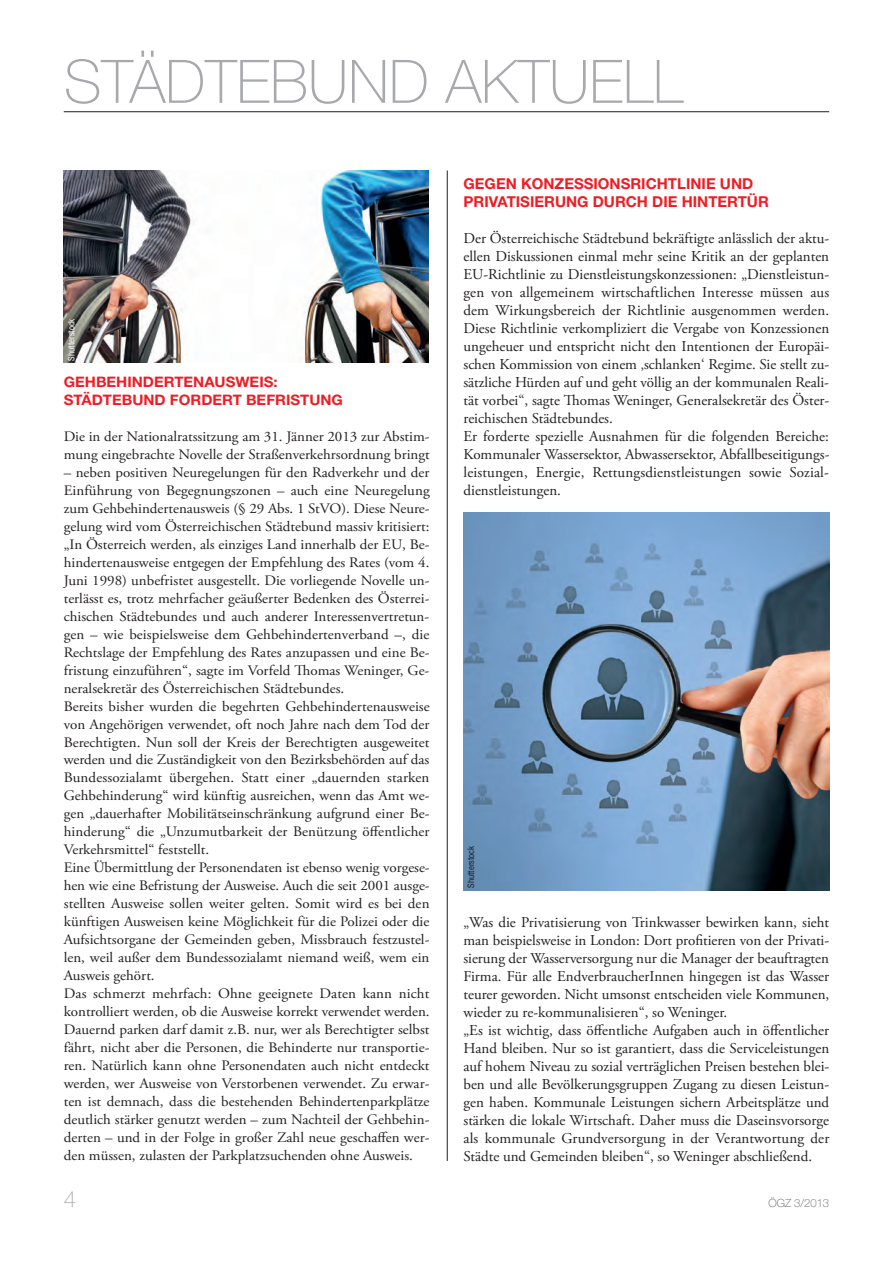
<style>
.page{position:relative;width:893px;height:1263px;background:#fff}
.page>*{position:absolute;margin:0;border:0;box-sizing:border-box;transform-origin:0 0}
.t1{font:100 60px "Helvetica Neue LT Std";color:#a8a9ad}
.t2{font:100 22.5px "Helvetica Neue LT Std";color:#a8a9ad}
.t3{font:15px/18px "Adobe Garamond Pro";color:#231f20}
.t4{font:700 15px/18px "Helvetica Neue LT Std";color:#ee1d23}
.t5{font:14.4px/18px "Adobe Garamond Pro";color:#231f20;scale:1.04 1}
.t6{font:700 14.4px/18px "Helvetica Neue LT Std";color:#ee1d23;scale:1.04 1}
.t7{font:100 11.25px "Helvetica Neue LT Std";color:#57585a}
.t8{font:condensed 9px "Helvetica Neue LT Std";color:#fff}
.t9{font:condensed 9px "Helvetica Neue LT Std";color:#231f20}
</style>
<div class="page">
<hr style="left:447px;top:171px;width:1px;height:990px;background:#231f20">
<img style="left:463px;top:513px;width:366px;height:377px">
<img style="left:64px;top:171px;width:365px;height:192px">
<hr style="left:64px;top:111px;width:765px;height:1px;background:#231f20">
<h1 class="t1" style="left:64px;top:47px;width:621px">STÄDTEBUND AKTUELL</h1>
<p class="t8" style="left:66px;top:361px;width:44px;rotate:-90deg">Shutterstock</p>
<p class="t6" style="left:64px;top:372px;width:270px">GEHBEHINDERTENAUSWEIS:<br>STÄDTEBUND FORDERT BEFRISTUNG</p>
<p class="t5" style="left:64px;top:427px;width:353px">Die in der Nationalratssitzung am 31. Jänner 2013 zur Abstim&shy;mung eingebrachte Novelle der Straßenverkehrsordnung bringt</p>
<p class="t5" style="left:64px;top:463px;width:353px">– neben positiven Neuregelungen für den Radverkehr und der Einführung von Begegnungszonen – auch eine Neuregelung zum Gehbehindertenausweis (§ 29 Abs. 1 StVO). Diese Neure&shy;gelung wird vom Österreichischen Städtebund massiv kritisiert: „In Österreich werden, als einziges Land innerhalb der EU, Be&shy;hindertenausweise entgegen der Empfehlung des Rates (vom 4.<br>Juni 1998) unbefristet ausgestellt. Die vorliegende Novelle un&shy;terlässt es, trotz mehrfacher geäußerter Bedenken des Österrei&shy;chischen Städtebundes und auch anderer Interessenvertretun&shy;gen – wie beispielsweise dem Gehbehindertenverband –, die Rechtslage der Empfehlung des Rates anzupassen und eine Be&shy;fristung einzuführen“, sagte im Vorfeld Thomas Weninger, Ge&shy;neralsekretär des Österreichischen Städtebundes.<br>Bereits bisher wurden die begehrten Gehbehindertenausweise von Angehörigen verwendet, oft noch Jahre nach dem Tod der Berechtigten. Nun soll der Kreis der Berechtigten ausgeweitet werden und die Zuständigkeit von den Bezirksbehörden auf das Bundessozialamt übergehen. Statt einer „dauernden starken Gehbehinderung“ wird künftig ausreichen, wenn das Amt we&shy;gen „dauerhafter Mobilitätseinschränkung aufgrund einer Be&shy;hinderung“ die „Unzumutbarkeit der Benützung öffentlicher Verkehrsmittel“ feststellt.<br>Eine Übermittlung der Personendaten ist ebenso wenig vorgese&shy;hen wie eine Befristung der Ausweise. Auch die seit 2001 ausge&shy;stellten Ausweise sollen weiter gelten. Somit wird es bei den künftigen Ausweisen keine Möglichkeit für die Polizei oder die Aufsichtsorgane der Gemeinden geben, Missbrauch festzustel&shy;len, weil außer dem Bundessozialamt niemand weiß, wem ein Ausweis gehört.<br>Das schmerzt mehrfach: Ohne geeignete Daten kann nicht kontrolliert werden, ob die Ausweise korrekt verwendet werden.<br>Dauernd parken darf damit z.B. nur, wer als Berechtigter selbst fährt, nicht aber die Personen, die Behinderte nur transportie&shy;ren. Natürlich kann ohne Personendaten auch nicht entdeckt werden, wer Ausweise von Verstorbenen verwendet. Zu erwar&shy;ten ist demnach, dass die bestehenden Behindertenparkplätze deutlich stärker genutzt werden – zum Nachteil der Gehbehin&shy;derten – und in der Folge in großer Zahl neue geschaffen wer&shy;den müssen, zulasten der Parkplatzsuchenden ohne Ausweis.</p>
<p class="t4" style="left:463px;top:174px;width:307px">GEGEN KONZESSIONSRICHTLINIE UND<br>PRIVATISIERUNG DURCH DIE HINTERTÜR</p>
<p class="t3" style="left:463px;top:229px;width:367px">Der Österreichische Städtebund bekräftigte anlässlich der aktu&shy;ellen Diskussionen einmal mehr seine Kritik an der geplanten EU-Richtlinie zu Dienstleistungskonzessionen: „Dienstleistun&shy;gen von allgemeinem wirtschaftlichen Interesse müssen aus dem Wirkungsbereich der Richtlinie ausgenommen werden.<br>Diese Richtlinie verkompliziert die Vergabe von Konzessionen ungeheuer und entspricht nicht den Intentionen der Europäi&shy;schen Kommission von einem ‚schlanken‘ Regime. Sie stellt zu&shy;sätzliche Hürden auf und geht völlig an der kommunalen Reali&shy;tät vorbei“, sagte Thomas Weninger, Generalsekretär des Öster&shy;reichischen Städtebundes.<br>Er forderte spezielle Ausnahmen für die folgenden Bereiche:<br>Kommunaler Wassersektor, Abwassersektor, Abfallbeseitigungs&shy;leistungen, Energie, Rettungsdienstleistungen sowie Sozial&shy;dienstleistungen.</p>
<p class="t9" style="left:466px;top:888px;width:44px;rotate:-90deg">Shutterstock</p>
<p class="t3" style="left:463px;top:913px;width:367px">„Was die Privatisierung von Trinkwasser bewirken kann, sieht man beispielsweise in London: Dort profitieren von der Privati&shy;sierung der Wasserversorgung nur die Manager der beauftragten Firma. Für alle EndverbraucherInnen hingegen ist das Wasser teurer geworden. Nicht umsonst entscheiden viele Kommunen, wieder zu re-kommunalisieren“, so Weninger.<br>„Es ist wichtig, dass öffentliche Aufgaben auch in öffentlicher Hand bleiben. Nur so ist garantiert, dass die Serviceleistungen auf hohem Niveau zu sozial verträglichen Preisen bestehen blei&shy;ben und alle Bevölkerungsgruppen Zugang zu diesen Leistun&shy;gen haben. Kommunale Leistungen sichern Arbeitsplätze und stärken die lokale Wirtschaft. Daher muss die Daseinsvorsorge als kommunale Grundversorgung in der Verantwortung der Städte und Gemeinden bleiben“, so Weninger abschließend.</p>
<h2 class="t2" style="left:64px;top:1186px;width:14px">4</h2>
<p class="t7" style="left:768px;top:1197px;width:62px">ÖGZ 3/2013</p>
</div>
